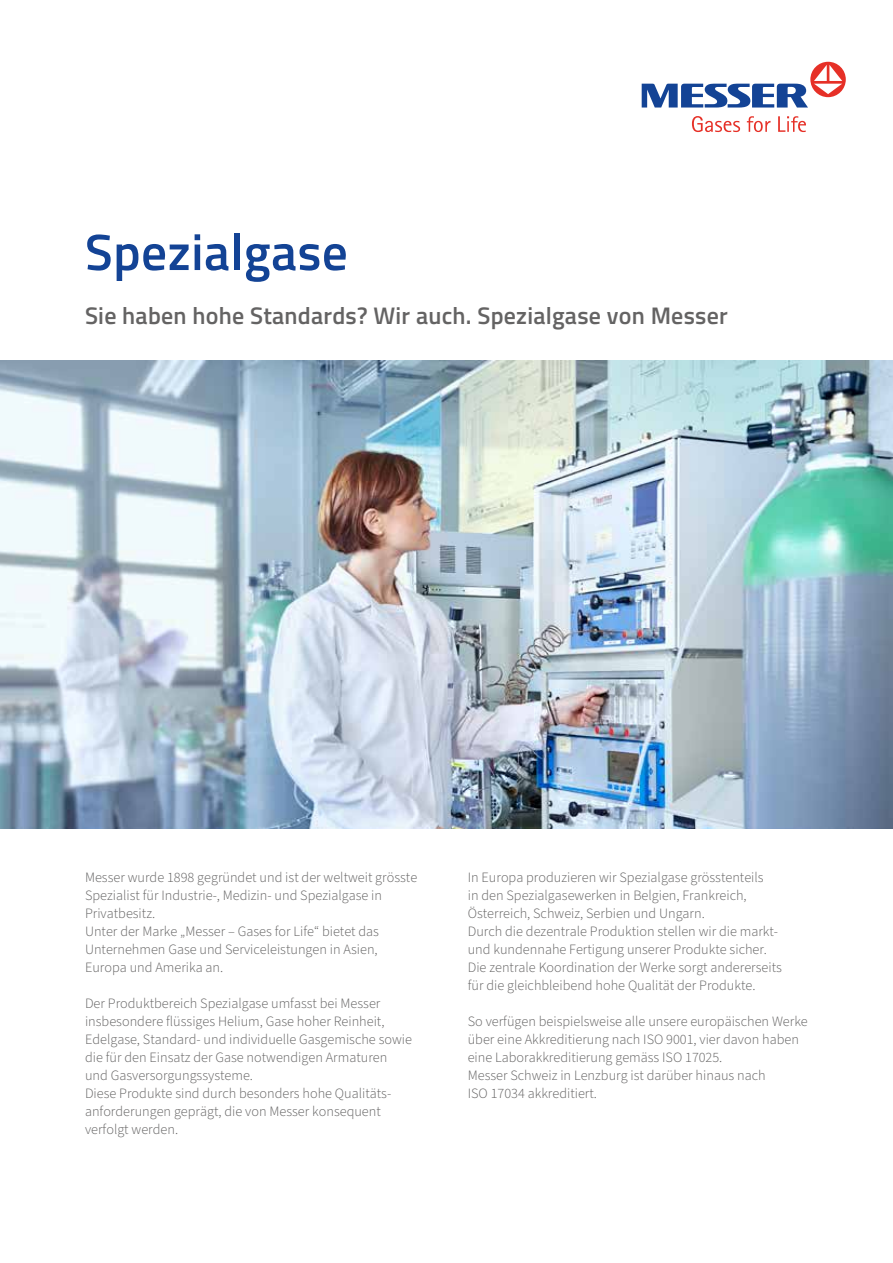
<style>
.page{position:relative;width:893px;height:1263px;background:#fff}
.page>*{position:absolute;margin:0;border:0;box-sizing:border-box;transform-origin:0 0}
.t1{font:600 51px "Titillium Web";letter-spacing:.01em;color:#134395}
.t2{font:600 24px "Titillium Web";letter-spacing:.01em;color:#646363}
.t3{font:300 14.25px/18px "Source Sans 3";color:#646363}
</style>
<div class="page">
<img style="left:0;top:360px;width:893px;height:468px">
<svg style="left:692px;top:116px;width:114px;height:16px"></svg>
<svg style="left:642px;top:84px;width:166px;height:24px"></svg>
<div style="left:810px;top:62px;width:36px;height:35px;background:#e63027;border-radius:50%"></div>
<svg style="left:814px;top:65px;width:28px;height:29px"></svg>
<h1 class="t1" style="left:85px;top:214px;width:264px">Spezialgase</h1>
<h2 class="t2" style="left:85px;top:298px;width:644px">Sie haben hohe Standards? Wir auch. Spezialgase von Messer</h2>
<p class="t3" style="left:85px;top:868px;width:334px">Messer wurde 1898 gegründet und ist der weltweit grösste Spezialist für Industrie-, Medizin- und Spezialgase in Privatbesitz.<br>Unter der Marke „Messer – Gases for Life“ bietet das Unternehmen Gase und Serviceleistungen in Asien, Europa und Amerika an.</p>
<p class="t3" style="left:85px;top:994px;width:328px">Der Produktbereich Spezialgase umfasst bei Messer insbesondere flüssiges Helium, Gase hoher Reinheit, Edelgase, Standard- und individuelle Gasgemische sowie die für den Einsatz der Gase notwendigen Armaturen und Gasversorgungssysteme.<br>Diese Produkte sind durch besonders hohe Qualitäts&shy;anforderungen geprägt, die von Messer konsequent verfolgt werden.</p>
<p class="t3" style="left:468px;top:868px;width:316px">In Europa produzieren wir Spezialgase grösstenteils<br>in den Spezialgasewerken in Belgien, Frankreich, Österreich, Schweiz, Serbien und Ungarn.<br>Durch die dezentrale Produktion stellen wir die markt&shy;und kundennahe Fertigung unserer Produkte sicher.<br>Die zentrale Koordination der Werke sorgt andererseits für die gleichbleibend hohe Qualität der Produkte.</p>
<p class="t3" style="left:468px;top:1012px;width:342px">So verfügen beispielsweise alle unsere europäischen Werke über eine Akkreditierung nach ISO 9001, vier davon haben eine Laborakkreditierung gemäss ISO 17025.<br>Messer Schweiz in Lenzburg ist darüber hinaus nach<br>ISO 17034 akkreditiert.</p>
</div>
